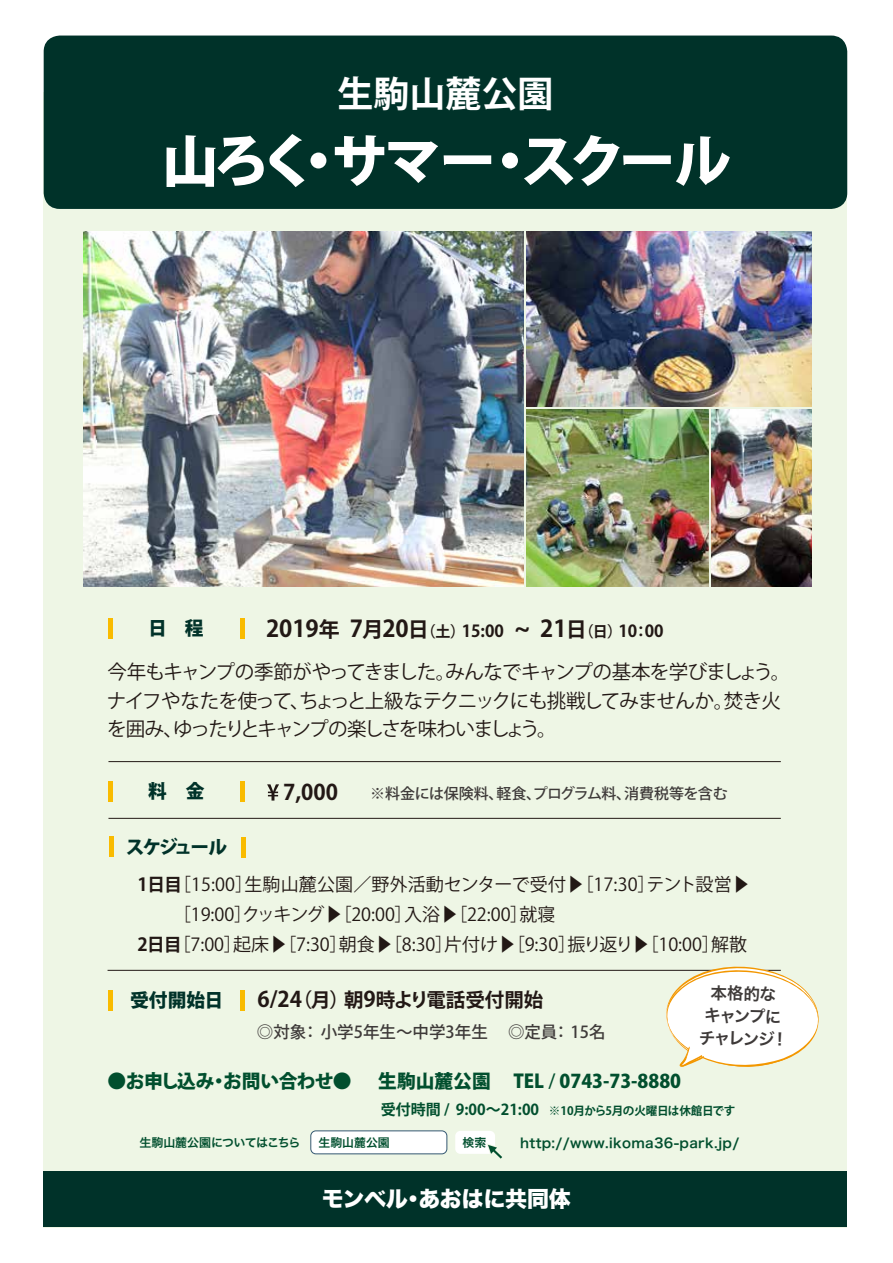
<style>
.page{position:relative;width:893px;height:1263px;background:#fff}
.page>*{position:absolute;margin:0;border:0;box-sizing:border-box;transform-origin:0 0}
.t1{font:800 57px "Koz Go Pr 6 N";letter-spacing:-.1em;color:#fff}
.t2{font:700 36px "Koz Go Pr 6 N";color:#fff}
.t3{font:700 23.1px "Koz Go Pro";color:#221815}
.t4{font:22.05px "Hira Kaku Std W8";letter-spacing:-.01em;color:#fff}
.t5{font:700 21.45px "Koz Go Pro";color:#221815}
.t6{font:19.5px/28.5px "Koz Go Pro";letter-spacing:-.065em;color:#221815}
.t7{font:700 19.5px "Koz Go Pro";color:#221815}
.t8{font:800 18.75px "Koz Go Pr 6 N";color:#014f2e}
.t9{font:800 18.75px "Koz Go Pr 6 N";letter-spacing:-.04em;color:#003229}
.t10{font:18px/30px "Koz Go Pro";color:#221815}
.t11{font:500 16.5px "Koz Go Pr 6 N";color:#3e3a39}
.t12{font:16.5px/22.5px "Hira Kaku Pro N W6";color:#3e3a39;text-align:center}
.t13{font:500 15px "Koz Go Pr 6 N";letter-spacing:-.02em;color:#3e3a39}
.t14{font:13.35px "Hira Kaku Pro N W6";letter-spacing:.025em;color:#014f2e}
.t15{font:12px "Hira Kaku Pro N W6";letter-spacing:-.05em;color:#014f2e}
.t16{font:11.85px "Hira Kaku Pro N W6";color:#014f2e}
.t17{font:700 11.55px "Koz Go Pr 6 N";letter-spacing:-.035em;color:#014f2e}
.s1{font-size:21px}
.s2{font-size:15px}
.s3{font-size:16.5px}
.s4{font-weight:700}
.s5{font-size:21.45px}
.s6{font-weight:500}
</style>
<div class="page">
<div style="left:44px;top:92px;width:803px;height:1135px;background:#eef6e5"></div>
<div style="left:44px;top:36px;width:803px;height:173px;background:#003229;border-radius:16px"></div>
<img style="left:526px;top:409px;width:182px;height:178px">
<img style="left:526px;top:231px;width:286px;height:176px">
<img style="left:711px;top:410px;width:100px;height:177px">
<img style="left:83px;top:231px;width:440px;height:356px">
<hr style="left:108px;top:818px;width:673px;height:1px;background:#221815">
<hr style="left:108px;top:761px;width:673px;height:1px;background:#221815">
<hr style="left:109px;top:837px;width:4px;height:20px;background:#f9bb00">
<hr style="left:241px;top:837px;width:4px;height:20px;background:#f9bb00">
<hr style="left:108px;top:970px;width:673px;height:1px;background:#221815">
<svg style="left:267px;top:784px;width:12px;height:16px"></svg>
<hr style="left:108px;top:618px;width:4px;height:21px;background:#f9bb00">
<hr style="left:240px;top:618px;width:4px;height:21px;background:#f9bb00">
<hr style="left:108px;top:781px;width:4px;height:21px;background:#f9bb00">
<hr style="left:240px;top:781px;width:4px;height:21px;background:#f9bb00">
<hr style="left:108px;top:990px;width:4px;height:20px;background:#f9bb00">
<hr style="left:240px;top:990px;width:4px;height:20px;background:#f9bb00">
<svg style="left:656px;top:966px;width:163px;height:101px"></svg>
<div style="left:311px;top:1131px;width:136px;height:23px;background:#fff;border-radius:5px"></div>
<div style="left:310px;top:1130px;width:137px;height:24px;border:1px solid #355872;border-radius:5px"></div>
<div style="left:455px;top:1131px;width:40px;height:23px;background:#fff;border-radius:5px"></div>
<svg style="left:487px;top:1144px;width:15px;height:15px"></svg>
<div style="left:44px;top:1171px;width:803px;height:55px;background:#003229"></div>
<h2 class="t2" style="left:337px;top:74px;width:217px">生駒山麓公園</h2>
<h1 class="t1" style="left:162px;top:129px;width:571px">山ろく・サマー・スクール</h1>
<p class="t9" style="left:148px;top:618px;width:57px">日　程</p>
<p class="t3" style="left:266px;top:613px;width:399px">2019<span class="s1">年</span> 7<span class="s1">月</span>20<span class="s1">日</span><span class="s2">（土）</span><span class="s3">15:00</span> ~ 21<span class="s1">日</span><span class="s2">（日）</span><span class="s3">10</span><span class="s2">：</span><span class="s3">00</span></p>
<p class="t6" style="left:107px;top:658px;width:685px">今年もキャンプの季節がやってきました。みんなでキャンプの基本を学びましょう。ナイフやなたを使って、ちょっと上級なテクニックにも挑戦してみませんか。焚き火を囲み、ゆったりとキャンプの楽しさを味わいましょう。</p>
<p class="t9" style="left:148px;top:781px;width:58px">料　金</p>
<p class="t5" style="left:283px;top:779px;width:56px">7,000</p>
<p class="t13" style="left:370px;top:785px;width:359px">※料金には保険料、軽食、プログラム料、消費税等を含む</p>
<p class="t9" style="left:126px;top:836px;width:103px">スケジュール</p>
<p class="t10" style="left:137px;top:870px;width:632px"><span class="s4">1日目</span>［15:00］生駒山麓公園／野外活動センターで受付▶［17:30］テント設営▶　　　 ［19:00］クッキング▶［20:00］入浴▶［22:00］就寝<br><span class="s4">2日目</span>［7:00］起床▶［7:30］朝食▶［8:30］片付け▶［9:30］振り返り▶［10:00］解散</p>
<p class="t9" style="left:130px;top:989px;width:94px">受付開始日</p>
<p class="t12" style="left:700px;top:981px;width:91px;rotate:1deg">本格的な<br>キャンプにチャレンジ！</p>
<p class="t7" style="left:257px;top:987px;width:287px"><span class="s5">6/24</span>（月）朝<span class="s5">9</span>時より電話受付開始</p>
<p class="t11" style="left:257px;top:1023px;width:232px">◎対象：小学5年生～中学3年生</p>
<p class="t11" style="left:508px;top:1023px;width:99px">◎定員：15名</p>
<p class="t8" style="left:108px;top:1070px;width:594px">●お申し込み・お問い合わせ● 　生駒山麓公園 　TEL <span class="s6">/</span> 0743-73-8880　</p>
<p class="t17" style="left:381px;top:1104px;width:356px"><span class="s2">受付時間 / 9:00～21:00</span> ※10月から5月の火曜日は休館日です</p>
<p class="t15" style="left:139px;top:1131px;width:163px">生駒山麓公園についてはこちら</p>
<p class="t16" style="left:319px;top:1132px;width:73px">生駒山麓公園</p>
<p class="t16" style="left:462px;top:1132px;width:25px">検索</p>
<p class="t14" style="left:520px;top:1130px;width:221px">http://www.ikoma36-park.jp/</p>
<p class="t4" style="left:322px;top:1186px;width:251px">モンベル・あおはに共同体</p>
</div>
